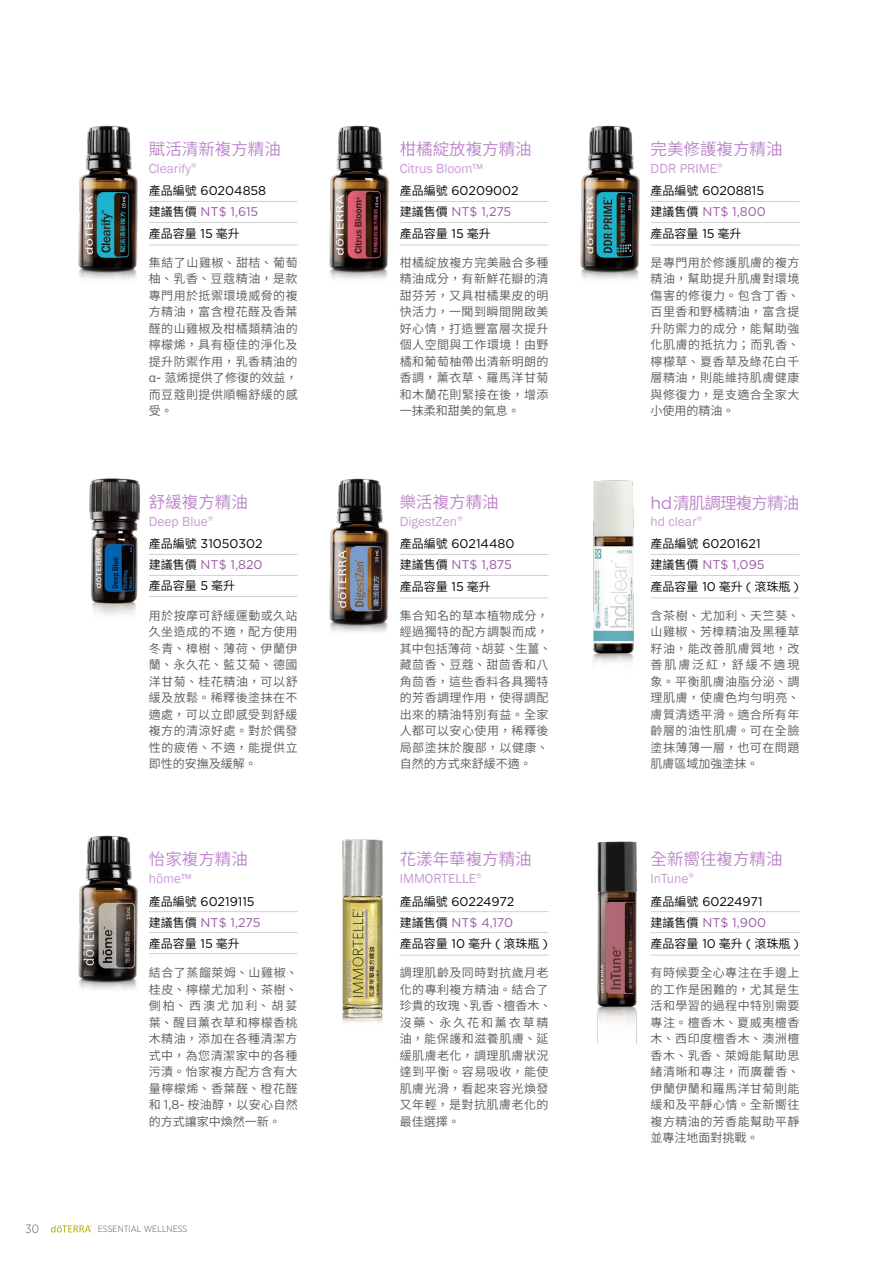
<style>
.page{position:relative;width:893px;height:1263px;background:#fff}
.page>*{position:absolute;margin:0;border:0;box-sizing:border-box;transform-origin:0 0}
.t1{font:16.5px "Source Han Sans TW";color:#bb83ca}
.t2{font:16.5px "Source Han Sans TW";letter-spacing:-.05em;color:#bb83ca}
.t3{font:13.5px "Franklin Gothic";color:#c99cd4}
.t4{font:12px/16.5px "Source Han Sans TW";letter-spacing:.04em;color:#595757;text-align:justify}
.t5{font:12px/21px "Source Han Sans TW";color:#000}
.t6{font:300 12px "Gotham Narrow";color:#595757}
.t7{font:300 9px "Gotham Narrow";color:#595757}
.s1{font-family:"Gotham";font-size:14.1px}
.s2{font-family:"Gotham";font-size:12.6px}
.s3{font-family:"Gotham";font-size:12.6px;color:#965ba2}
.s4{font-family:"Gotham";font-size:17.4px}
</style>
<div class="page">
<img style="left:597px;top:841px;width:54px;height:202px">
<svg style="left:51px;top:1225px;width:41px;height:7px"></svg>
<img style="left:342px;top:839px;width:41px;height:184px">
<hr style="left:651px;top:201px;width:148px;height:1px;background:#cfd3d5">
<hr style="left:651px;top:222px;width:148px;height:1px;background:#cfd3d5">
<hr style="left:651px;top:245px;width:148px;height:1px;background:#cfd3d5">
<hr style="left:651px;top:554px;width:148px;height:1px;background:#cfd3d5">
<hr style="left:651px;top:575px;width:148px;height:1px;background:#cfd3d5">
<hr style="left:651px;top:597px;width:148px;height:1px;background:#cfd3d5">
<hr style="left:149px;top:554px;width:149px;height:1px;background:#cfd3d5">
<hr style="left:149px;top:575px;width:149px;height:1px;background:#cfd3d5">
<hr style="left:149px;top:596px;width:149px;height:1px;background:#cfd3d5">
<hr style="left:149px;top:201px;width:149px;height:1px;background:#cfd3d5">
<hr style="left:149px;top:222px;width:149px;height:1px;background:#cfd3d5">
<hr style="left:149px;top:245px;width:149px;height:1px;background:#cfd3d5">
<hr style="left:149px;top:911px;width:149px;height:1px;background:#cfd3d5">
<hr style="left:149px;top:932px;width:149px;height:1px;background:#cfd3d5">
<hr style="left:149px;top:953px;width:149px;height:1px;background:#cfd3d5">
<hr style="left:400px;top:554px;width:149px;height:1px;background:#cfd3d5">
<hr style="left:400px;top:575px;width:149px;height:1px;background:#cfd3d5">
<hr style="left:400px;top:597px;width:149px;height:1px;background:#cfd3d5">
<hr style="left:400px;top:201px;width:149px;height:1px;background:#cfd3d5">
<hr style="left:400px;top:222px;width:149px;height:1px;background:#cfd3d5">
<hr style="left:400px;top:245px;width:149px;height:1px;background:#cfd3d5">
<hr style="left:400px;top:911px;width:149px;height:1px;background:#cfd3d5">
<hr style="left:400px;top:932px;width:149px;height:1px;background:#cfd3d5">
<hr style="left:400px;top:955px;width:149px;height:1px;background:#cfd3d5">
<hr style="left:651px;top:911px;width:148px;height:1px;background:#cfd3d5">
<hr style="left:651px;top:932px;width:148px;height:1px;background:#cfd3d5">
<hr style="left:651px;top:955px;width:148px;height:1px;background:#cfd3d5">
<img style="left:592px;top:480px;width:42px;height:184px">
<img style="left:78px;top:125px;width:60px;height:154px">
<img style="left:78px;top:835px;width:60px;height:154px">
<img style="left:329px;top:125px;width:60px;height:154px">
<img style="left:329px;top:478px;width:60px;height:154px">
<img style="left:580px;top:125px;width:60px;height:154px">
<img style="left:89px;top:478px;width:51px;height:138px">
<hr style="left:892px;top:821px;width:1px;height:340px;background:#f7f8f8">
<h1 class="t1" style="left:149px;top:139px;width:133px">賦活清新複方精油</h1>
<p class="t3" style="left:149px;top:160px;width:49px">Clearify<span class="s1">®</span></p>
<p class="t5" style="left:149px;top:181px;width:119px">產品編號 <span class="s2">60204858</span>建議售價 <span class="s3">NT$ 1,615</span></p>
<p class="t5" style="left:149px;top:223px;width:93px">產品容量 <span class="s2">15</span> 毫升</p>
<p class="t4" style="left:149px;top:254px;width:150px">集結了山雞椒、甜桔、葡萄柚、乳香、豆蔻精油，是款專門用於抵禦環境威脅的複方精油，富含橙花醛及香葉醛的山雞椒及柑橘類精油的檸檬烯，具有極佳的淨化及提升防禦作用，乳香精油的α<span class="s2">-</span> 蒎烯提供了修復的效益，而豆蔻則提供順暢舒緩的感受。</p>
<h1 class="t1" style="left:149px;top:492px;width:100px">舒緩複方精油</h1>
<p class="t3" style="left:149px;top:513px;width:66px">Deep Blue<span class="s1">®</span></p>
<p class="t5" style="left:149px;top:534px;width:115px">產品編號 <span class="s2">31050302</span>建議售價 <span class="s3">NT$ 1,820</span></p>
<p class="t5" style="left:149px;top:576px;width:88px">產品容量 <span class="s2">5</span> 毫升</p>
<p class="t4" style="left:149px;top:607px;width:150px">用於按摩可舒緩運動或久站久坐造成的不適，配方使用冬青、樟樹、薄荷、伊蘭伊蘭、永久花、藍艾菊、德國洋甘菊、桂花精油，可以舒緩及放鬆。稀釋後塗抹在不適處，可以立即感受到舒緩複方的清涼好處。對於偶發性的疲倦、不適，能提供立即性的安撫及緩解。</p>
<h1 class="t1" style="left:149px;top:850px;width:100px">怡家複方精油</h1>
<p class="t3" style="left:149px;top:870px;width:44px">hōme™</p>
<p class="t5" style="left:149px;top:891px;width:113px">產品編號 <span class="s2">60219115</span>建議售價 <span class="s3">NT$ 1,275</span></p>
<p class="t5" style="left:149px;top:933px;width:93px">產品容量 <span class="s2">15</span> 毫升</p>
<p class="t4" style="left:149px;top:965px;width:150px">結合了蒸餾萊姆、山雞椒、桂皮、檸檬尤加利、茶樹、側柏、西澳尤加利、胡荽葉、醒目薰衣草和檸檬香桃木精油，添加在各種清潔方式中，為您清潔家中的各種污漬。怡家複方配方含有大量檸檬烯、香葉醛、橙花醛和 <span class="s2">1,8-</span> 桉油醇，以安心自然的方式讓家中煥然一新。</p>
<p class="t6" style="left:26px;top:1222px;width:15px">30</p>
<p class="t7" style="left:98px;top:1224px;width:91px">ESSENTIAL WELLNESS</p>
<h1 class="t1" style="left:400px;top:139px;width:133px">柑橘綻放複方精油</h1>
<p class="t3" style="left:400px;top:160px;width:85px">Citrus Bloom™</p>
<p class="t5" style="left:400px;top:181px;width:120px">產品編號 <span class="s2">60209002</span>建議售價 <span class="s3">NT$ 1,275</span></p>
<p class="t5" style="left:400px;top:223px;width:93px">產品容量 <span class="s2">15</span> 毫升</p>
<p class="t4" style="left:400px;top:254px;width:150px">柑橘綻放複方完美融合多種精油成分，有新鮮花瓣的清甜芬芳，又具柑橘果皮的明快活力，一聞到瞬間開啟美好心情，打造豐富層次提升個人空間與工作環境！由野橘和葡萄柚帶出清新明朗的香調，薰衣草、羅馬洋甘菊和木蘭花則緊接在後，增添一抹柔和甜美的氣息。</p>
<h1 class="t1" style="left:400px;top:492px;width:100px">樂活複方精油</h1>
<p class="t3" style="left:400px;top:513px;width:64px">DigestZen<span class="s1">®</span></p>
<p class="t5" style="left:400px;top:534px;width:116px">產品編號 <span class="s2">60214480</span>建議售價 <span class="s3">NT$ 1,875</span></p>
<p class="t5" style="left:400px;top:576px;width:93px">產品容量 <span class="s2">15</span> 毫升</p>
<p class="t4" style="left:400px;top:607px;width:153px;text-align:left">集合知名的草本植物成分，經過獨特的配方調製而成，其中包括薄荷、胡荽、生薑、藏茴香、豆蔻、甜茴香和八角茴香，這些香料各具獨特的芳香調理作用，使得調配出來的精油特別有益。全家人都可以安心使用，稀釋後局部塗抹於腹部，以健康、自然的方式來舒緩不適。</p>
<h1 class="t1" style="left:400px;top:850px;width:133px">花漾年華複方精油</h1>
<p class="t3" style="left:400px;top:870px;width:84px">IMMORTELLE<span class="s1">®</span></p>
<p class="t5" style="left:400px;top:891px;width:116px">產品編號 <span class="s2">60224972</span>建議售價 <span class="s3">NT$ 4,170</span></p>
<p class="t5" style="left:400px;top:934px;width:150px">產品容量 <span class="s2">10</span> 毫升 <span class="s2">(</span> 滾珠瓶 <span class="s2">)</span></p>
<p class="t4" style="left:400px;top:965px;width:153px;text-align:left">調理肌齡及同時對抗歲月老化的專利複方精油。結合了珍貴的玫瑰、乳香、檀香木、沒藥、永久花和薰衣草精油，能保護和滋養肌膚、延緩肌膚老化，調理肌膚狀況達到平衡。容易吸收，能使肌膚光滑，看起來容光煥發又年輕，是對抗肌膚老化的最佳選擇。</p>
<h1 class="t1" style="left:651px;top:139px;width:133px">完美修護複方精油</h1>
<p class="t3" style="left:651px;top:160px;width:74px">DDR PRIME<span class="s1">®</span></p>
<p class="t5" style="left:651px;top:181px;width:117px">產品編號 <span class="s2">60208815</span>建議售價 <span class="s3">NT$ 1,800</span></p>
<p class="t5" style="left:651px;top:223px;width:93px">產品容量 <span class="s2">15</span> 毫升</p>
<p class="t4" style="left:651px;top:254px;width:150px">是專門用於修護肌膚的複方精油，幫助提升肌膚對環境傷害的修復力。包含丁香、百里香和野橘精油，富含提升防禦力的成分，能幫助強化肌膚的抵抗力；而乳香、檸檬草、夏香草及綠花白千層精油，則能維持肌膚健康與修復力，是支適合全家大小使用的精油。</p>
<h1 class="t2" style="left:651px;top:494px;width:150px"><span class="s4">hd</span>清肌調理複方精油</h1>
<p class="t3" style="left:651px;top:513px;width:53px">hd clear<span class="s1">®</span></p>
<p class="t5" style="left:651px;top:534px;width:115px">產品編號 <span class="s2">60201621</span>建議售價 <span class="s3">NT$ 1,095</span></p>
<p class="t5" style="left:651px;top:576px;width:150px">產品容量 <span class="s2">10</span> 毫升 <span class="s2">(</span> 滾珠瓶 <span class="s2">)</span></p>
<p class="t4" style="left:651px;top:607px;width:150px">含茶樹、尤加利、天竺葵、山雞椒、芳樟精油及黑種草籽油，能改善肌膚質地，改善肌膚泛紅，舒緩不適現象。平衡肌膚油脂分泌、調理肌膚，使膚色均勻明亮、膚質清透平滑。適合所有年齡層的油性肌膚。可在全臉塗抹薄薄一層，也可在問題肌膚區域加強塗抹。</p>
<h1 class="t1" style="left:651px;top:850px;width:133px">全新嚮往複方精油</h1>
<p class="t3" style="left:651px;top:870px;width:45px">InTune<span class="s1">®</span></p>
<p class="t5" style="left:651px;top:891px;width:117px">產品編號 <span class="s2">60224971</span>建議售價 <span class="s3">NT$ 1,900</span></p>
<p class="t5" style="left:651px;top:934px;width:150px">產品容量 <span class="s2">10</span> 毫升 <span class="s2">(</span> 滾珠瓶 <span class="s2">)</span></p>
<p class="t4" style="left:651px;top:965px;width:150px">有時候要全心專注在手邊上的工作是困難的，尤其是生活和學習的過程中特別需要專注。檀香木、夏威夷檀香木、西印度檀香木、澳洲檀香木、乳香、萊姆能幫助思緒清晰和專注，而廣藿香、伊蘭伊蘭和羅馬洋甘菊則能緩和及平靜心情。全新嚮往複方精油的芳香能幫助平靜並專注地面對挑戰。</p>
</div>
